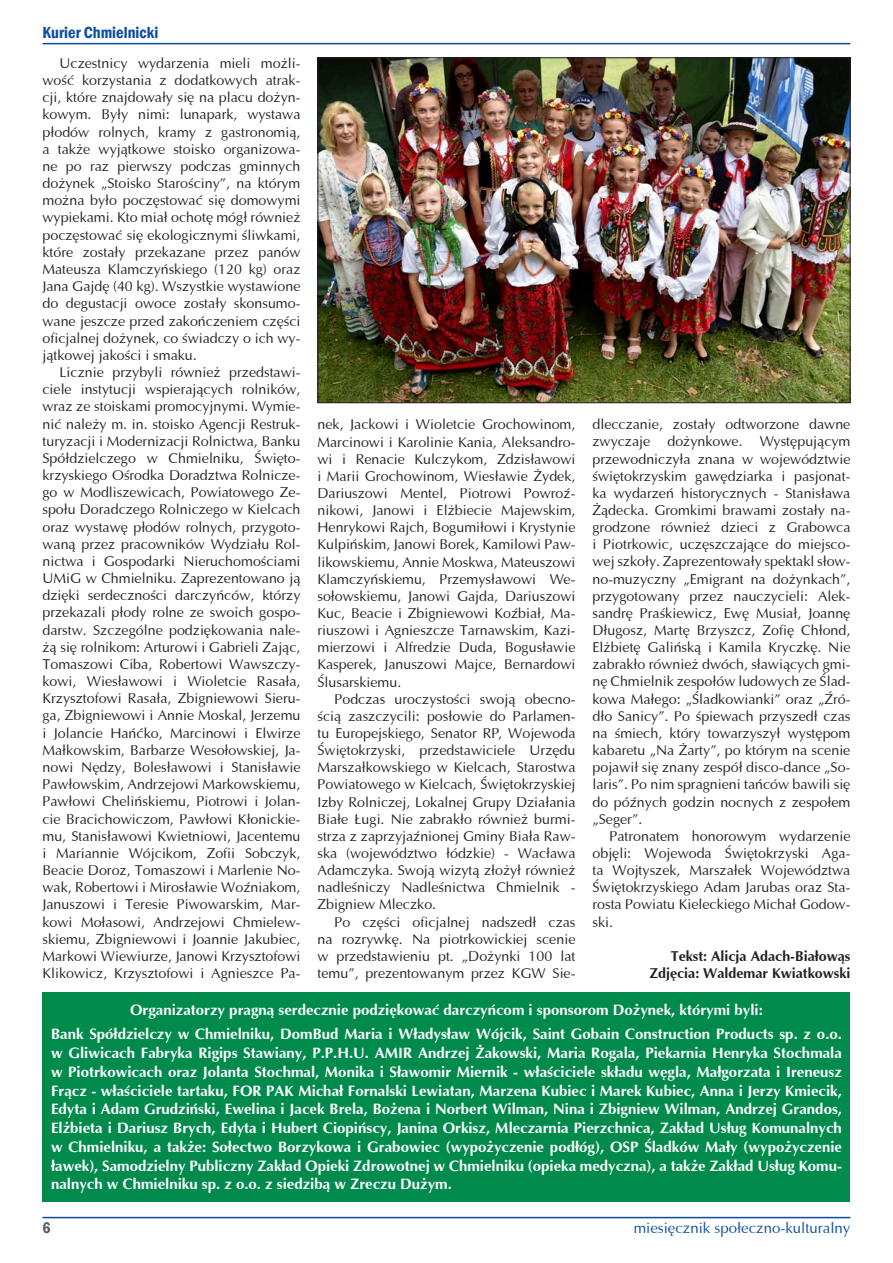
<style>
.page{position:relative;width:893px;height:1263px;background:#fff}
.page>*{position:absolute;margin:0;border:0;box-sizing:border-box;transform-origin:0 0}
.t1{font:600 condensed 16.5px "Franklin Gothic";color:#0d4da1}
.t2{font:600 condensed 15.75px "Franklin Gothic";color:#57585a}
.t3{font:700 15px/18.8px "Ottawa";color:#fff;text-align:center}
.t4{font:15px "Ottawa";color:#0d4da1}
.t5{font:14.25px/17.1px "Ottawa";color:#231f20;text-align:justify}
.t6{font:700 14.25px/17.1px "Ottawa";color:#231f20;text-align:right}
</style>
<div class="page">
<hr style="left:43px;top:1217px;width:807px;height:1px;background:#0d4da1">
<hr style="left:43px;top:43px;width:807px;height:1px;background:#0d4da1">
<div style="left:43px;top:992px;width:807px;height:209px;background:#008b4c"></div>
<img style="left:319px;top:59px;width:529px;height:342px">
<p class="t1" style="left:43px;top:22px;width:117px">Kurier Chmielnicki</p>
<p class="t5" style="left:43px;top:55px;width:259px;text-indent:17px">Uczestnicy wydarzenia mieli możli&shy;wość korzystania z dodatkowych atrak&shy;cji, które znajdowały się na placu dożyn&shy;kowym. Były nimi: lunapark, wystawa płodów rolnych, kramy z gastronomią, a także wyjątkowe stoisko organizowa&shy;ne po raz pierwszy podczas gminnych dożynek „Stoisko Starościny”, na którym można było poczęstować się domowymi wypiekami. Kto miał ochotę mógł również poczęstować się ekologicznymi śliwkami, które zostały przekazane przez panów Mateusza Klamczyńskiego (120 kg) oraz Jana Gajdę (40 kg). Wszystkie wystawione do degustacji owoce zostały skonsumo&shy;wane jeszcze przed zakończeniem części oficjalnej dożynek, co świadczy o ich wy&shy;jątkowej jakości i smaku.</p>
<p class="t5" style="left:43px;top:364px;width:259px;text-indent:17px">Licznie przybyli również przedstawi&shy;ciele instytucji wspierających rolników, wraz ze stoiskami promocyjnymi. Wymie&shy;nić należy m. in. stoisko Agencji Restruk&shy;turyzacji i Modernizacji Rolnictwa, Banku Spółdzielczego w Chmielniku, Święto&shy;krzyskiego Ośrodka Doradztwa Rolnicze&shy;go w Modliszewicach, Powiatowego Ze&shy;społu Doradczego Rolniczego w Kielcach oraz wystawę płodów rolnych, przygoto&shy;waną przez pracowników Wydziału Rol&shy;nictwa i Gospodarki Nieruchomościami UMiG w Chmielniku. Zaprezentowano ją dzięki serdeczności darczyńców, którzy przekazali płody rolne ze swoich gospo&shy;darstw. Szczególne podziękowania nale&shy;żą się rolnikom: Arturowi i Gabrieli Zając, Tomaszowi Ciba, Robertowi Wawszczy&shy;kowi, Wiesławowi i Wioletcie Rasała, Krzysztofowi Rasała, Zbigniewowi Sieru&shy;ga, Zbigniewowi i Annie Moskal, Jerzemu i Jolancie Hańćko, Marcinowi i Elwirze Małkowskim, Barbarze Wesołowskiej, Ja&shy;nowi Nędzy, Bolesławowi i Stanisławie Pawłowskim, Andrzejowi Markowskiemu, Pawłowi Chelińskiemu, Piotrowi i Jolan&shy;cie Bracichowiczom, Pawłowi Kłonickie&shy;mu, Stanisławowi Kwietniowi, Jacentemu i Mariannie Wójcikom, Zofii Sobczyk, Beacie Doroz, Tomaszowi i Marlenie No&shy;wak, Robertowi i Mirosławie Woźniakom, Januszowi i Teresie Piwowarskim, Mar&shy;kowi Mołasowi, Andrzejowi Chmielew&shy;skiemu, Zbigniewowi i Joannie Jakubiec, Markowi Wiewiurze, Janowi Krzysztofowi Klikowicz, Krzysztofowi i Agnieszce Pa-</p>
<p class="t5" style="left:317px;top:416px;width:259px">nek, Jackowi i Wioletcie Grochowinom, Marcinowi i Karolinie Kania, Aleksandro&shy;wi i Renacie Kulczykom, Zdzisławowi i Marii Grochowinom, Wiesławie Żydek, Dariuszowi Mentel, Piotrowi Powroź&shy;nikowi, Janowi i Elżbiecie Majewskim, Henrykowi Rajch, Bogumiłowi i Krystynie Kulpińskim, Janowi Borek, Kamilowi Paw&shy;likowskiemu, Annie Moskwa, Mateuszowi Klamczyńskiemu, Przemysławowi We&shy;sołowskiemu, Janowi Gajda, Dariuszowi Kuc, Beacie i Zbigniewowi Koźbiał, Ma&shy;riuszowi i Agnieszcze Tarnawskim, Kazi&shy;mierzowi i Alfredzie Duda, Bogusławie Kasperek, Januszowi Majce, Bernardowi Ślusarskiemu.</p>
<p class="t5" style="left:317px;top:690px;width:259px;text-indent:17px">Podczas uroczystości swoją obecno&shy;ścią zaszczycili: posłowie do Parlamen&shy;tu Europejskiego, Senator RP, Wojewoda Świętokrzyski, przedstawiciele Urzędu Marszałkowskiego w Kielcach, Starostwa Powiatowego w Kielcach, Świętokrzyskiej Izby Rolniczej, Lokalnej Grupy Działania Białe Ługi. Nie zabrakło również burmi&shy;strza z zaprzyjaźnionej Gminy Biała Raw&shy;ska (województwo łódzkie) - Wacława Adamczyka. Swoją wizytą złożył również nadleśniczy Nadleśnictwa Chmielnik - Zbigniew Mleczko.</p>
<p class="t5" style="left:317px;top:913px;width:259px;text-indent:17px">Po części oficjalnej nadszedł czas na rozrywkę. Na piotrkowickiej scenie w przedstawieniu pt. „Dożynki 100 lat temu”, prezentowanym przez KGW Sie-</p>
<p class="t5" style="left:592px;top:416px;width:259px">dlecczanie, zostały odtworzone dawne zwyczaje dożynkowe. Występującym przewodniczyła znana w województwie świętokrzyskim gawędziarka i pasjonat&shy;ka wydarzeń historycznych - Stanisława Żądecka. Gromkimi brawami zostały na&shy;grodzone również dzieci z Grabowca i Piotrkowic, uczęszczające do miejsco&shy;wej szkoły. Zaprezentowały spektakl słow&shy;no-muzyczny „Emigrant na dożynkach”, przygotowany przez nauczycieli: Alek&shy;sandrę Praśkiewicz, Ewę Musiał, Joannę Długosz, Martę Brzyszcz, Zofię Chłond, Elżbietę Galińską i Kamila Kryczkę. Nie zabrakło również dwóch, sławiących gmi&shy;nę Chmielnik zespołów ludowych ze Ślad&shy;kowa Małego: „Śladkowianki” oraz „Źró&shy;dło Sanicy”. Po śpiewach przyszedł czas na śmiech, który towarzyszył występom kabaretu „Na Żarty”, po którym na scenie pojawił się znany zespół disco-dance „So&shy;laris”. Po nim spragnieni tańców bawili się do późnych godzin nocnych z zespołem „Seger”.</p>
<p class="t5" style="left:592px;top:827px;width:259px;text-indent:17px">Patronatem honorowym wydarzenie objęli: Wojewoda Świętokrzyski Aga&shy;ta Wojtyszek, Marszałek Województwa Świętokrzyskiego Adam Jarubas oraz Sta&shy;rosta Powiatu Kieleckiego Michał Godow&shy;ski.</p>
<p class="t6" style="left:649px;top:947px;width:202px">Tekst: Alicja Adach-Białowąs<br>Zdjęcia: Waldemar Kwiatkowski</p>
<p class="t3" style="left:51px;top:998px;width:792px;line-height:24px">Organizatorzy pragną serdecznie podziękować darczyńcom i sponsorom Dożynek, którymi byli:<br>Bank Spółdzielczy w Chmielniku, DomBud Maria i Władysław Wójcik, Saint Gobain Construction Products sp. z o.o.</p>
<p class="t3" style="left:51px;top:1043px;width:792px;text-align:justify">w Gliwicach Fabryka Rigips Stawiany, P.P.H.U. AMIR Andrzej Żakowski, Maria Rogala, Piekarnia Henryka Stochmala w Piotrkowicach oraz Jolanta Stochmal, Monika i Sławomir Miernik - właściciele składu węgla, Małgorzata i Ireneusz Frącz - właściciele tartaku, FOR PAK Michał Fornalski Lewiatan, Marzena Kubiec i Marek Kubiec, Anna i Jerzy Kmiecik, Edyta i Adam Grudziński, Ewelina i Jacek Brela, Bożena i Norbert Wilman, Nina i Zbigniew Wilman, Andrzej Grandos, Elżbieta i Dariusz Brych, Edyta i Hubert Ciopińscy, Janina Orkisz, Mleczarnia Pierzchnica, Zakład Usług Komunalnych w Chmielniku, a także: Sołectwo Borzykowa i Grabowiec (wypożyczenie podłóg), OSP Śladków Mały (wypożyczenie ławek), Samodzielny Publiczny Zakład Opieki Zdrowotnej w Chmielniku (opieka medyczna), a także Zakład Usług Komu&shy;nalnych w Chmielniku sp. z o.o. z siedzibą w Zreczu Dużym.</p>
<p class="t2" style="left:43px;top:1217px;width:10px">6</p>
<p class="t4" style="left:634px;top:1219px;width:218px">miesięcznik społeczno-kulturalny</p>
</div>
